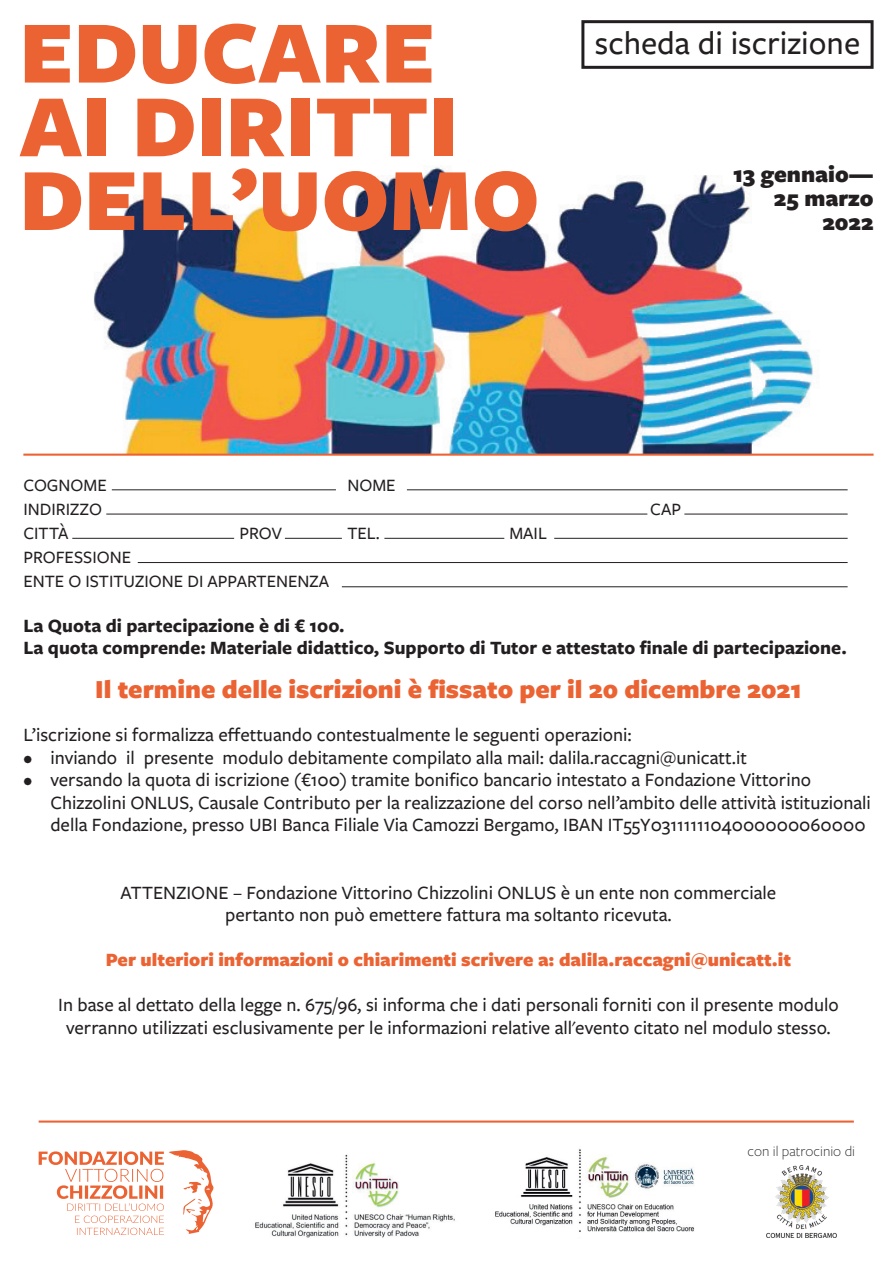
<style>
.page{position:relative;width:893px;height:1263px;background:#fff}
.page>*{position:absolute;margin:0;border:0;box-sizing:border-box;transform-origin:0 0}
.t1{font:900 92.1px/73.7px "Freight Sans Pro";color:#ec6333}
.t2{font:500 33.6px "Freight Sans Pro";color:#231f20}
.t3{font:900 27px "Freight Sans Pro";color:#ec6333}
.t4{font:900 24px/24px "Freight Sans Pro";color:#231f20;text-align:right}
.t5{font:500 19.5px/22.5px "Freight Sans Pro";color:#231f20;text-align:center}
.t6{font:700 19.5px/22.5px "Freight Sans Pro";color:#231f20}
.t7{font:900 19.5px "Freight Sans Pro";color:#ec6333}
.t8{font:500 18px/24px "Freight Sans Pro";color:#231f20}
.t9{font:300 15px "Freight Sans Pro";color:#231f20}
</style>
<div class="page">
<img style="left:93px;top:167px;width:720px;height:286px">
<hr style="left:39px;top:1120px;width:815px;height:2px;background:#ec6333">
<div style="left:581px;top:20px;width:293px;height:49px;border:3px solid #231f20"></div>
<hr style="left:23px;top:454px;width:851px;height:2px;background:#ec6333">
<hr style="left:112px;top:489px;width:224px;height:1px;background:#231f20">
<hr style="left:407px;top:489px;width:441px;height:1px;background:#231f20">
<hr style="left:684px;top:514px;width:164px;height:1px;background:#231f20">
<hr style="left:106px;top:514px;width:541px;height:1px;background:#231f20">
<hr style="left:72px;top:538px;width:162px;height:1px;background:#231f20">
<hr style="left:285px;top:538px;width:57px;height:1px;background:#231f20">
<hr style="left:384px;top:538px;width:120px;height:1px;background:#231f20">
<hr style="left:554px;top:538px;width:294px;height:1px;background:#231f20">
<hr style="left:138px;top:562px;width:710px;height:1px;background:#231f20">
<hr style="left:342px;top:586px;width:506px;height:1px;background:#231f20">
<svg style="left:39px;top:1150px;width:175px;height:85px"></svg>
<img style="left:495px;top:1149px;width:200px;height:83px">
<img style="left:255px;top:1154px;width:200px;height:84px">
<img style="left:766px;top:1165px;width:70px;height:73px">
<h1 class="t1" style="left:19px;top:12px;width:522px">EDUCARE<br>AI DIRITTI<br>DELL’UOMO</h1>
<h2 class="t2" style="left:595px;top:20px;width:267px">scheda di iscrizione</h2>
<p class="t4" style="left:733px;top:161px;width:142px">13 gennaio—<br>25 marzo<br>2022</p>
<p class="t8" style="left:23px;top:472px;width:85px">COGNOME</p>
<p class="t8" style="left:347px;top:472px;width:50px">NOME</p>
<p class="t8" style="left:23px;top:496px;width:80px">INDIRIZZO</p>
<p class="t8" style="left:650px;top:496px;width:32px">CAP</p>
<p class="t8" style="left:23px;top:520px;width:47px">CITTÀ</p>
<p class="t8" style="left:239px;top:520px;width:44px">PROV</p>
<p class="t8" style="left:347px;top:520px;width:34px">TEL.</p>
<p class="t8" style="left:509px;top:520px;width:39px">MAIL</p>
<p class="t8" style="left:23px;top:544px;width:307px">PROFESSIONE<br>ENTE O ISTITUZIONE DI APPARTENENZA</p>
<p class="t6" style="left:23px;top:613px;width:825px">La Quota di partecipazione è di € 100.<br>La quota comprende: Materiale didattico, Supporto di Tutor e attestato finale di partecipazione.</p>
<h3 class="t3" style="left:95px;top:670px;width:708px">Il termine delle iscrizioni è fissato per il 20 dicembre 2021</h3>
<p class="t5" style="left:23px;top:723px;width:610px">L’iscrizione si formalizza effettuando contestualmente le seguenti operazioni:</p>
<p class="t5" style="left:23px;top:745px;width:725px">• inviando il presente modulo debitamente compilato alla mail: dalila.raccagni@unicatt.it</p>
<p class="t5" style="left:50px;top:768px;width:822px;text-align:left;text-indent:-27px">• versando la quota di iscrizione (€100) tramite bonifico bancario intestato a Fondazione Vittorino<br>Chizzolini ONLUS, Causale Contributo per la realizzazione del corso nell’ambito delle attività istituzionali della Fondazione, presso UBI Banca Filiale Via Camozzi Bergamo, IBAN IT55Y0311111104000000060000</p>
<p class="t5" style="left:121px;top:880px;width:657px">ATTENZIONE – Fondazione Vittorino Chizzolini ONLUS è un ente non commerciale pertanto non può emettere fattura ma soltanto ricevuta.</p>
<p class="t7" style="left:106px;top:946px;width:687px">Per ulteriori informazioni o chiarimenti scrivere a: dalila.raccagni@unicatt.it</p>
<p class="t5" style="left:58px;top:993px;width:782px">In base al dettato della legge n. 675/96, si informa che i dati personali forniti con il presente modulo verranno utilizzati esclusivamente per le informazioni relative all'evento citato nel modulo stesso.</p>
<p class="t9" style="left:747px;top:1141px;width:109px">con il patrocinio di</p>
</div>
